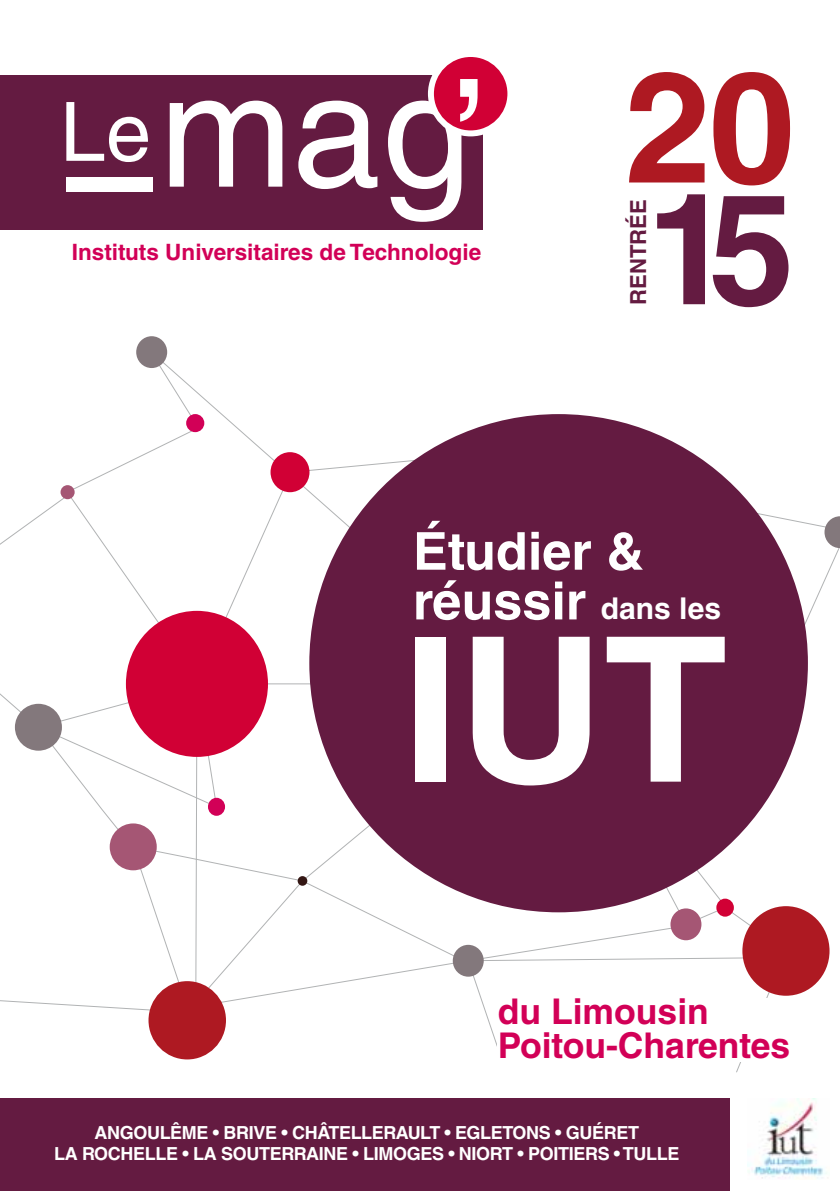
<style>
.page{position:relative;width:840px;height:1191px;background:#fff}
.page>*{position:absolute;margin:0;border:0;box-sizing:border-box;transform-origin:0 0}
.t1{font:700 201.8px "Helvetica LT Std";color:#fff}
.t2{font:167.4px "Helvetica LT Std";color:#fff}
.t3{font:159.8px "Helvetica LT Std";color:#fff}
.t4{font:700 154.8px "Helvetica LT Std";color:#641b41}
.t5{font:81.8px "Helvetica LT Std";color:#fff}
.t6{font:700 52.2px/49.8px "Helvetica LT Std";color:#fff}
.t7{font:700 35.4px/34.6px "Helvetica LT Std";color:#d20057}
.t8{font:700 22.6px "Helvetica LT Std";color:#d20057}
.t9{font:700 22px "Helvetica LT Std";color:#641b41}
.t10{font:700 18px/21.6px "Helvetica LT Std";letter-spacing:-.02em;color:#fff}
.s1{font-size:30px}
</style>
<div class="page">
<svg style="left:629px;top:72px;width:160px;height:113px"></svg>
<div style="left:0;top:1098px;width:839px;height:93px;background:#641b41"></div>
<div style="left:0;top:75px;width:482px;height:155px;background:#641b41"></div>
<div style="left:66px;top:177px;width:87px;height:15px;background:#fff"></div>
<div style="left:430px;top:54px;width:80px;height:79px;background:#d10035;border-radius:50%"></div>
<div style="left:427px;top:51px;width:86px;height:85px;border:6px solid #fff;border-radius:50%"></div>
<div style="left:729px;top:1098px;width:110px;height:93px;background:#fff"></div>
<img style="left:747px;top:1098px;width:80px;height:81px">
<svg style="left:501px;top:880px;width:285px;height:193px"></svg>
<svg style="left:152px;top:683px;width:349px;height:364px"></svg>
<div style="left:742px;top:906px;width:87px;height:89px;background:#ae1922;border-radius:50%"></div>
<div style="left:297px;top:876px;width:10px;height:9px;background:#341714;border-radius:50%"></div>
<div style="left:208px;top:797px;width:17px;height:19px;background:#d20057;border-radius:50%"></div>
<div style="left:148px;top:981px;width:78px;height:78px;background:#ae1922;border-radius:50%"></div>
<div style="left:670px;top:908px;width:31px;height:32px;background:#a55674;border-radius:50%"></div>
<div style="left:716px;top:898px;width:17px;height:18px;background:#d10035;border-radius:50%"></div>
<div style="left:452px;top:944px;width:31px;height:32px;background:#83787c;border-radius:50%"></div>
<div style="left:497px;top:998px;width:330px;height:63px;background:#fff"></div>
<svg style="left:0;top:356px;width:202px;height:657px"></svg>
<svg style="left:150px;top:351px;width:114px;height:191px"></svg>
<div style="left:136px;top:336px;width:31px;height:32px;background:#83787c;border-radius:50%"></div>
<svg style="left:749px;top:503px;width:90px;height:204px"></svg>
<div style="left:60px;top:485px;width:15px;height:14px;background:#a55674;border-radius:50%"></div>
<svg style="left:200px;top:451px;width:227px;height:222px"></svg>
<div style="left:309px;top:414px;width:498px;height:498px;background:#641b41;border-radius:50%"></div>
<div style="left:270px;top:452px;width:39px;height:40px;background:#d10035;border-radius:50%"></div>
<div style="left:126px;top:611px;width:142px;height:146px;background:#d10035;border-radius:50%"></div>
<h2 class="t2" style="left:488px;top:156px;width:39px;rotate:-180deg">‘</h2>
<h3 class="t3" style="left:159px;top:38px;width:312px">mag</h3>
<p class="t8" style="left:72px;top:238px;width:410px">Instituts Universitaires de Technologie</p>
<h3 class="t5" style="left:60px;top:85px;width:92px">Le</h3>
<p class="t9" style="left:624px;top:305px;width:107px;rotate:-90deg">rentrée</p>
<h3 class="t4" style="left:646px;top:155px;width:150px">15</h3>
<h3 class="t6" style="left:413px;top:525px;width:309px">Étudier &amp; réussir <span class="s1">dans les</span></h3>
<h1 class="t1" style="left:402px;top:587px;width:105px">IUT</h1>
<h3 class="t7" style="left:497px;top:993px;width:294px">du Limousin<br>Poitou-Charentes</h3>
<p class="t10" style="left:54px;top:1121px;width:626px;text-indent:40px">Angoulême • Brive • Châtellerault • Egletons • GU éRET<br>La Rochelle • La souterraine • Limoges • Niort • Poitiers • Tulle</p>
</div>
